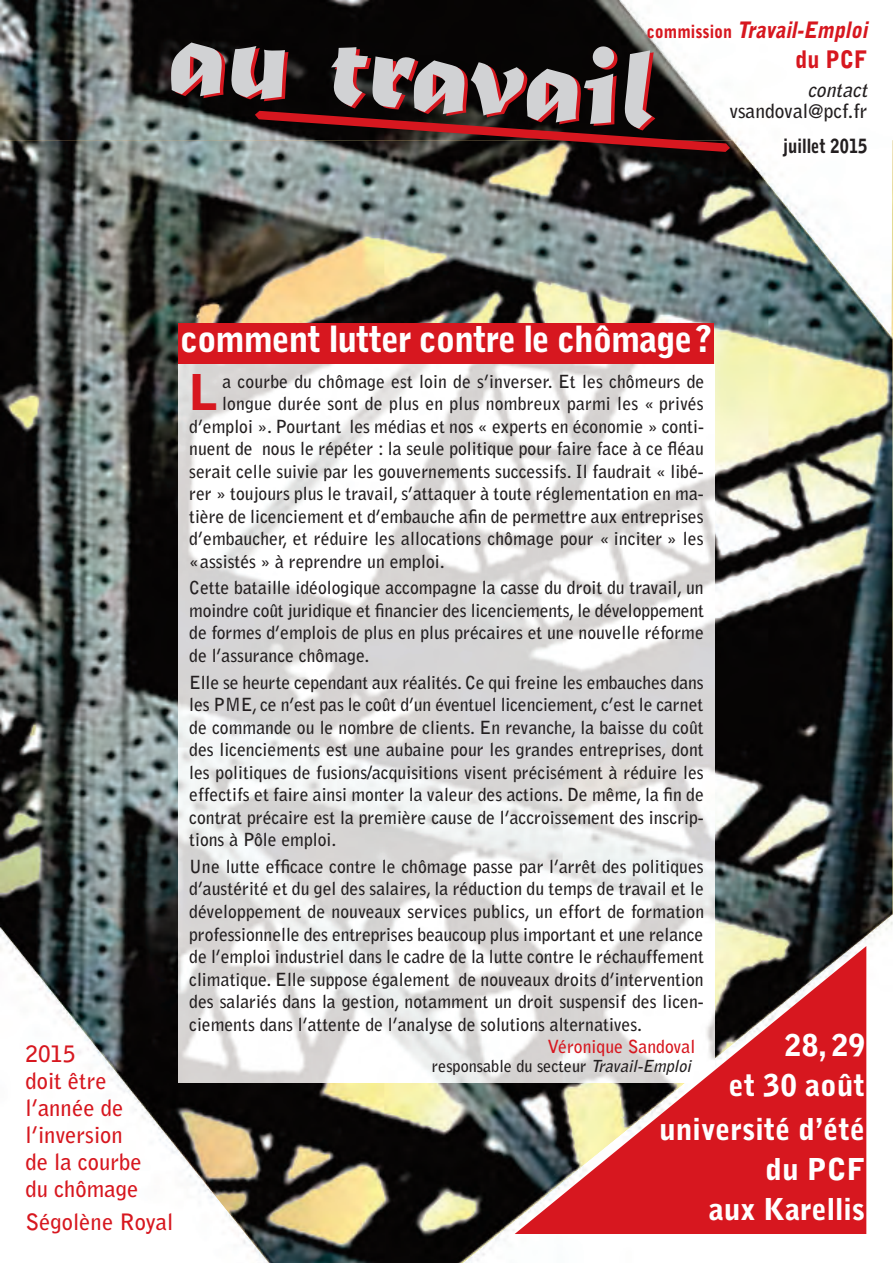
<style>
.page{position:relative;width:893px;height:1263px;background:#fff}
.page>*{position:absolute;margin:0;border:0;box-sizing:border-box;transform-origin:0 0}
.t1{font:118.5px "Matura MT Script Capitals";color:#d7171f}
.t2{font:900 49.05px "Bell Gothic Std";color:#d7171f}
.t3{font:900 36px "Bell Gothic Std";letter-spacing:-.03em;color:#fff}
.t4{font:900 30px/39.9px "Bell Gothic Std";color:#fff;text-align:right}
.t5{font:900 24px "Bell Gothic Std";color:#d7171f;scale:.9 1}
.t6{font:700 22.5px/27px "Bell Gothic Std";color:#d7171f}
.t7{font:italic 900 22.5px "Bell Gothic Std";color:#d7171f;scale:.9 1}
.t8{font:700 19.5px "Bell Gothic Std";color:#231f20}
.t9{font:900 19.5px "Bell Gothic Std";color:#231f20;scale:.85 1}
.t10{font:italic 700 19.5px "Bell Gothic Std";color:#231f20}
.t11{font:700 18px/22.5px "Bell Gothic Std";color:#231f20;text-align:justify}
.t12{font:700 18px "Bell Gothic Std";color:#d7171f}
.t13{font:700 16.5px "Bell Gothic Std";color:#231f20}
.s1{font-style:normal;font-size:18px}
.s2{font-style:italic}
</style>
<div class="page">
<img style="left:0;top:140px;width:892px;height:1123px">
<img style="left:0;top:0;width:619px;height:140px">
<img style="left:463px;top:915px;width:429px;height:348px">
<img style="left:0;top:927px;width:269px;height:336px">
<img style="left:619px;top:0;width:273px;height:336px">
<img style="left:179px;top:364px;width:535px;height:719px">
<svg style="left:515px;top:946px;width:351px;height:288px;fill:#d7171f"></svg>
<svg style="left:255px;top:111px;width:475px;height:41px;background:#4c2323"></svg>
<div style="left:179px;top:323px;width:535px;height:41px;background:#d7171f"></div>
<p class="t7" style="left:647px;top:22px;width:251px"><span class="s1">c o m m i s s i o n</span> Travail-Emploi</p>
<h3 class="t5" style="left:795px;top:50px;width:81px">du PCF</h3>
<p class="t10" style="left:807px;top:83px;width:65px">contact</p>
<p class="t8" style="left:729px;top:104px;width:140px">vsandoval@pcf.fr</p>
<p class="t9" style="left:783px;top:138px;width:101px">juillet 2015</p>
<h1 class="t1" style="left:177px;top:-9px;width:489px;rotate:4deg">au travail</h1>
<p class="t6" style="left:26px;top:1042px;width:118px">2015<br>doit être l’année de l’inversion de la courbe du chômage</p>
<p class="t6" style="left:26px;top:1210px;width:149px">Ségolène Royal</p>
<h3 class="t3" style="left:181px;top:326px;width:533px">comment lutter contre le chômage?</h3>
<h2 class="t2" style="left:189px;top:374px;width:31px">L</h2>
<p class="t11" style="left:223px;top:371px;width:483px">a courbe du chômage est loin de s’inverser. Et les chômeurs de</p>
<p class="t11" style="left:222px;top:394px;width:483px">longue durée sont de plus en plus nombreux parmi les « privés</p>
<p class="t11" style="left:189px;top:416px;width:516px">d’emploi ». Pourtant les médias et nos « experts en économie » conti-</p>
<p class="t11" style="left:189px;top:439px;width:516px">nuent de nous le répéter : la seule politique pour faire face à ce fléau</p>
<p class="t11" style="left:189px;top:461px;width:516px">serait celle suivie par les gouvernements successifs. Il faudrait « libé-</p>
<p class="t11" style="left:189px;top:484px;width:516px">rer » toujours plus le travail, s’attaquer à toute réglementation en ma-</p>
<p class="t11" style="left:189px;top:506px;width:516px">tière de licenciement et d’embauche afin de permettre aux entreprises</p>
<p class="t11" style="left:189px;top:529px;width:516px">d’embaucher, et réduire les allocations chômage pour « inciter » les</p>
<p class="t11" style="left:189px;top:551px;width:257px">«assistés » à reprendre un emploi.</p>
<p class="t11" style="left:189px;top:578px;width:516px">Cette bataille idéologique accompagne la casse du droit du travail, un moindre coût juridique et financier des licenciements, le développement de formes d’emplois de plus en plus précaires et une nouvelle réforme de l’assurance chômage.</p>
<p class="t11" style="left:189px;top:672px;width:516px">Elle se heurte cependant aux réalités. Ce qui freine les embauches dans les PME, ce n’est pas le coût d’un éventuel licenciement, c’est le carnet de commande ou le nombre de clients. En revanche, la baisse du coût des licenciements est une aubaine pour les grandes entreprises, dont les politiques de fusions/acquisitions visent précisément à réduire les effectifs et faire ainsi monter la valeur des actions. De même, la fin de contrat précaire est la première cause de l’accroissement des inscrip&shy;tions à Pôle emploi.</p>
<p class="t11" style="left:189px;top:856px;width:516px">Une lutte efficace contre le chômage passe par l’arrêt des politiques d’austérité et du gel des salaires, la réduction du temps de travail et le développement de nouveaux services publics, un effort de formation professionnelle des entreprises beaucoup plus important et une relance de l’emploi industriel dans le cadre de la lutte contre le réchauffement climatique. Elle suppose également de nouveaux droits d’intervention des salariés dans la gestion, notamment un droit suspensif des licen&shy;ciements dans l’attente de l’analyse de solutions alternatives.</p>
<p class="t12" style="left:548px;top:1039px;width:149px">Véronique Sandoval</p>
<p class="t13" style="left:432px;top:1060px;width:264px">responsable du secteur <span class="s2">Travail-Emploi</span></p>
<h3 class="t4" style="left:729px;top:1027px;width:138px">28, 29<br>et 30 août</h3>
<h3 class="t4" style="left:659px;top:1111px;width:208px">université d’été du PCF<br>aux Karellis</h3>
</div>
